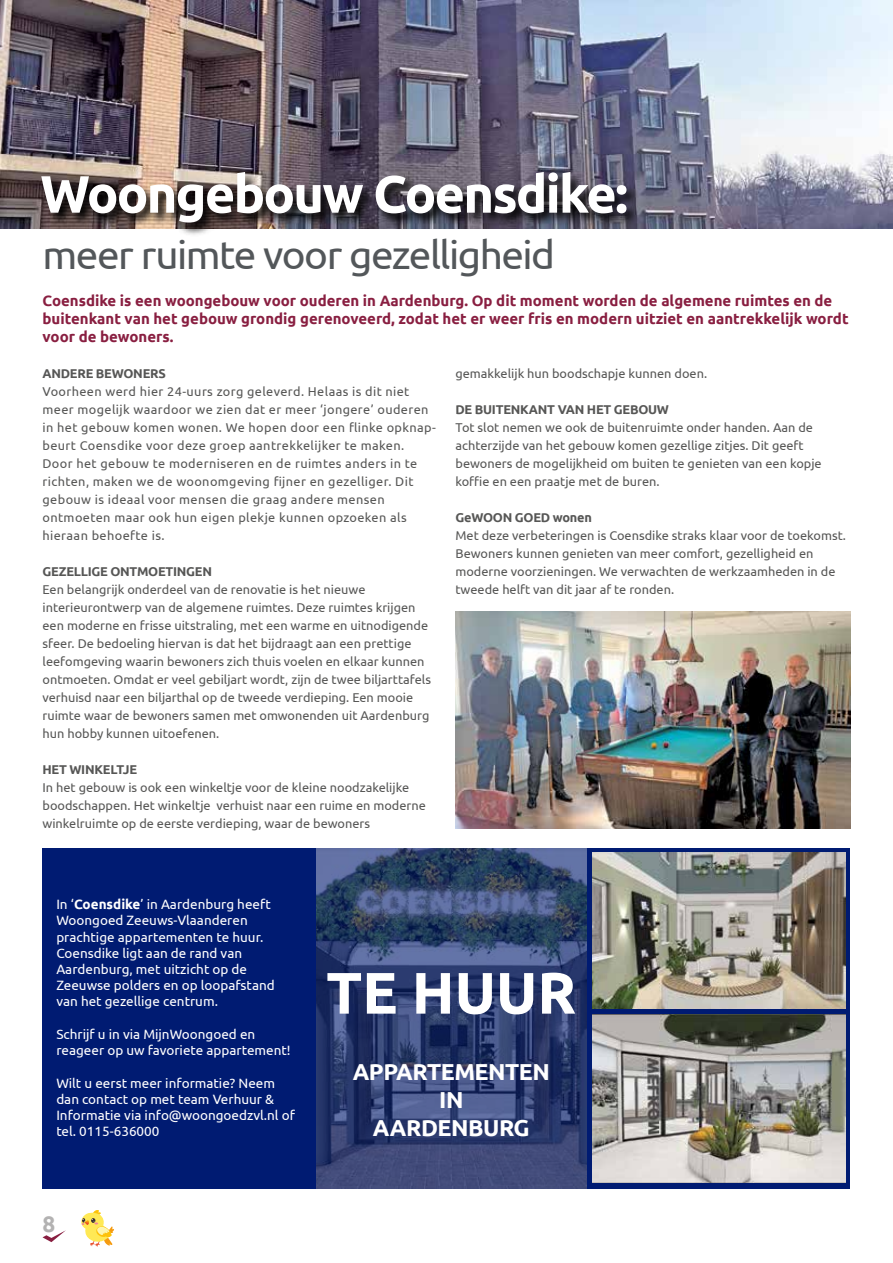
<style>
.page{position:relative;width:893px;height:1263px;background:#fff}
.page>*{position:absolute;margin:0;border:0;box-sizing:border-box;transform-origin:0 0}
.t1{font:700 58.5px "Ubuntu";color:#fff}
.t2{font:700 52.5px "Ubuntu";letter-spacing:-.035em;color:#fff}
.t3{font:39.9px "Ubuntu";letter-spacing:-.04em;color:#53575a}
.t4{font:700 23.1px/27.8px "Ubuntu";letter-spacing:-.02em;color:#fff;text-align:center}
.t5{font:700 22.5px "Ubuntu";color:#b3b2b2}
.t6{font:700 15px/18px "Ubuntu";color:#891f41}
.t7{font:13.5px/16.2px "Ubuntu";color:#fff}
.t8{font:12.75px/18px "Ubuntu";color:#575756}
.t9{font:12.75px/18px "Ubuntu";letter-spacing:.03em;color:#575756}
.t10{font:700 12.75px "Ubuntu";letter-spacing:-.02em;color:#575756}
.s1{font-weight:700}
</style>
<div class="page">
<svg style="left:81px;top:1210px;width:33px;height:37px"></svg>
<img style="left:0;top:0;width:893px;height:229px">
<div style="left:43px;top:848px;width:807px;height:340px;background:#001b72"></div>
<img style="left:455px;top:611px;width:395px;height:217px">
<img style="left:592px;top:1014px;width:253px;height:169px">
<img style="left:592px;top:852px;width:253px;height:156px">
<svg style="left:40px;top:171px;width:600px;height:64px;background:#5e565b"></svg>
<img style="left:316px;top:848px;width:270px;height:340px">
<svg style="left:43px;top:1230px;width:23px;height:12px"></svg>
<h2 class="t2" style="left:40px;top:162px;width:589px">Woongebouw Coensdike:</h2>
<h3 class="t3" style="left:43px;top:231px;width:514px">meer ruimte voor gezelligheid</h3>
<p class="t6" style="left:43px;top:291px;width:808px">Coensdike is een woongebouw voor ouderen in Aardenburg. Op dit moment worden de algemene ruimtes en de buitenkant van het gebouw grondig gerenoveerd, zodat het er weer fris en modern uitziet en aantrekkelijk wordt voor de bewoners.</p>
<p class="t10" style="left:43px;top:366px;width:125px">ANDERE BEWONERS</p>
<p class="t9" style="left:43px;top:382px;width:395px">Voorheen werd hier 24-uurs zorg geleverd. Helaas is dit niet meer mogelijk waardoor we zien dat er meer ‘jongere’ ouderen in het gebouw komen wonen. We hopen door een flinke opknap&shy;beurt Coensdike voor deze groep aantrekkelijker te maken.<br>Door het gebouw te moderniseren en de ruimtes anders in te richten, maken we de woonomgeving fijner en gezelliger. Dit gebouw is ideaal voor mensen die graag andere mensen ontmoeten maar ook hun eigen plekje kunnen opzoeken als hieraan behoefte is.</p>
<p class="t10" style="left:43px;top:564px;width:171px">GEZELLIGE ONTMOETINGEN</p>
<p class="t8" style="left:43px;top:580px;width:390px">Een belangrijk onderdeel van de renovatie is het nieuwe interieurontwerp van de algemene ruimtes. Deze ruimtes krijgen een moderne en frisse uitstraling, met een warme en uitnodigende sfeer. De bedoeling hiervan is dat het bijdraagt aan een prettige leefomgeving waarin bewoners zich thuis voelen en elkaar kunnen ontmoeten. Omdat er veel gebiljart wordt, zijn de twee biljarttafels verhuisd naar een biljarthal op de tweede verdieping. Een mooie ruimte waar de bewoners samen met omwonenden uit Aardenburg hun hobby kunnen uitoefenen.</p>
<p class="t10" style="left:43px;top:762px;width:96px">HET WINKELTJE</p>
<p class="t8" style="left:43px;top:778px;width:385px">In het gebouw is ook een winkeltje voor de kleine noodzakelijke boodschappen. Het winkeltje verhuist naar een ruime en moderne winkelruimte op de eerste verdieping, waar de bewoners</p>
<p class="t8" style="left:455px;top:364px;width:253px">gemakkelijk hun boodschapje kunnen doen.</p>
<p class="t10" style="left:455px;top:402px;width:215px">DE BUITENKANT VAN HET GEBOUW</p>
<p class="t8" style="left:455px;top:418px;width:368px">Tot slot nemen we ook de buitenruimte onder handen. Aan de achterzijde van het gebouw komen gezellige zitjes. Dit geeft bewoners de mogelijkheid om buiten te genieten van een kopje koffie en een praatje met de buren.</p>
<p class="t10" style="left:455px;top:510px;width:138px">GeWOON GOED wonen</p>
<p class="t8" style="left:455px;top:526px;width:392px">Met deze verbeteringen is Coensdike straks klaar voor de toekomst.<br>Bewoners kunnen genieten van meer comfort, gezelligheid en moderne voorzieningen. We verwachten de werkzaamheden in de tweede helft van dit jaar af te ronden.</p>
<p class="t7" style="left:56px;top:896px;width:220px">In ‘<span class="s1">Coensdike</span>’ in Aardenburg heeft<br>Woongoed Zeeuws-Vlaanderen prachtige appartementen te huur.<br>Coensdike ligt aan de rand van<br>Aardenburg, met uitzicht op de<br>Zeeuwse polders en op loopafstand van het gezellige centrum.</p>
<p class="t7" style="left:56px;top:1025px;width:236px">Schrijf u in via MijnWoongoed en reageer op uw favoriete appartement!</p>
<p class="t7" style="left:56px;top:1074px;width:240px">Wilt u eerst meer informatie? Neem dan contact op met team Verhuur &amp;<br>Informatie via info@woongoedzvl.nl of tel. 0115-636000</p>
<h3 class="t5" style="left:43px;top:1210px;width:14px">8</h3>
<h1 class="t1" style="left:326px;top:957px;width:252px">TE HUUR</h1>
<h3 class="t4" style="left:353px;top:1058px;width:199px">APPARTEMENTEN<br>IN<br>AARDENBURG</h3>
</div>
